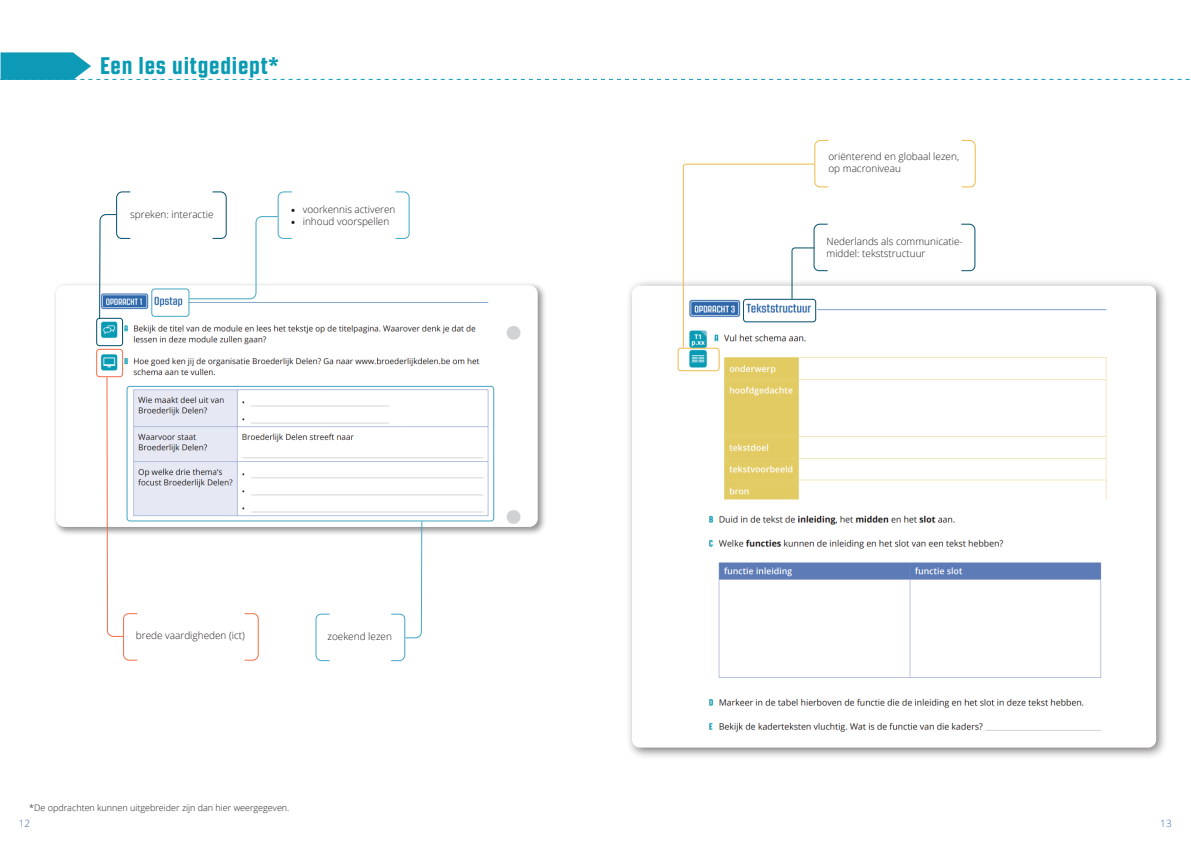
<style>
.page{position:relative;width:1191px;height:842px;background:#fff}
.page>*{position:absolute;margin:0;border:0;box-sizing:border-box;transform-origin:0 0}
.t1{font:800 24px "Revolution Gothic";letter-spacing:.03em;color:#0a9bb4}
.t2{font:300 10px/12px "Open Sans";color:#231f20}
.t3{font:300 10px "Open Sans";color:#3666a8}
.t4{font:300 9px "Open Sans";color:#231f20}
.s1{font-family:"Minion Pro";font-weight:400;font-size:12px}
</style>
<div class="page">
<div style="left:625px;top:279px;width:543px;height:481px;background:#231f20;opacity:.6"></div>
<div style="left:632px;top:286px;width:524px;height:462px;background:#fff;border-radius:8px"></div>
<img style="left:680px;top:349px;width:427px;height:150px">
<img style="left:709px;top:499px;width:398px;height:233px">
<div style="left:677px;top:348px;width:42px;height:23px;border:1px solid #f0b949;border-radius:3px"></div>
<div style="left:53px;top:282px;width:493px;height:254px;background:#231f20;opacity:.5"></div>
<img style="left:56px;top:349px;width:482px;height:178px">
<div style="left:96px;top:349px;width:27px;height:28px;border:1px solid #f56e47;border-radius:3px"></div>
<div style="left:127px;top:386px;width:367px;height:135px;border:1px solid #42a6c6;border-radius:3px"></div>
<svg style="left:244px;top:613px;width:15px;height:48px"></svg>
<svg style="left:315px;top:613px;width:15px;height:49px"></svg>
<svg style="left:106px;top:376px;width:32px;height:285px"></svg>
<svg style="left:390px;top:520px;width:33px;height:142px"></svg>
<svg style="left:0;top:52px;width:1190px;height:297px"></svg>
<p class="t1" style="left:100px;top:53px;width:180px">Een les uitgediept*</p>
<p class="t2" style="left:130px;top:208px;width:85px">spreken: interactie</p>
<p class="t2" style="left:291px;top:203px;width:106px"><span class="s1">•</span> voorkennis activeren</p>
<p class="t2" style="left:291px;top:215px;width:100px"><span class="s1">•</span> inhoud voorspellen</p>
<p class="t2" style="left:136px;top:629px;width:111px">brede vaardigheden (ict)</p>
<p class="t2" style="left:327px;top:630px;width:66px">zoekend lezen</p>
<p class="t4" style="left:29px;top:801px;width:262px">*De opdrachten kunnen uitgebreider zijn dan hier weergegeven.</p>
<p class="t2" style="left:828px;top:150px;width:132px">oriënterend en globaal lezen, op macroniveau</p>
<p class="t2" style="left:826px;top:235px;width:138px">Nederlands als communicatie-</p>
<p class="t2" style="left:826px;top:247px;width:100px">middel: tekststructuur</p>
<p class="t3" style="left:19px;top:816px;width:13px">12</p>
<p class="t3" style="left:1160px;top:816px;width:13px">13</p>
</div>
